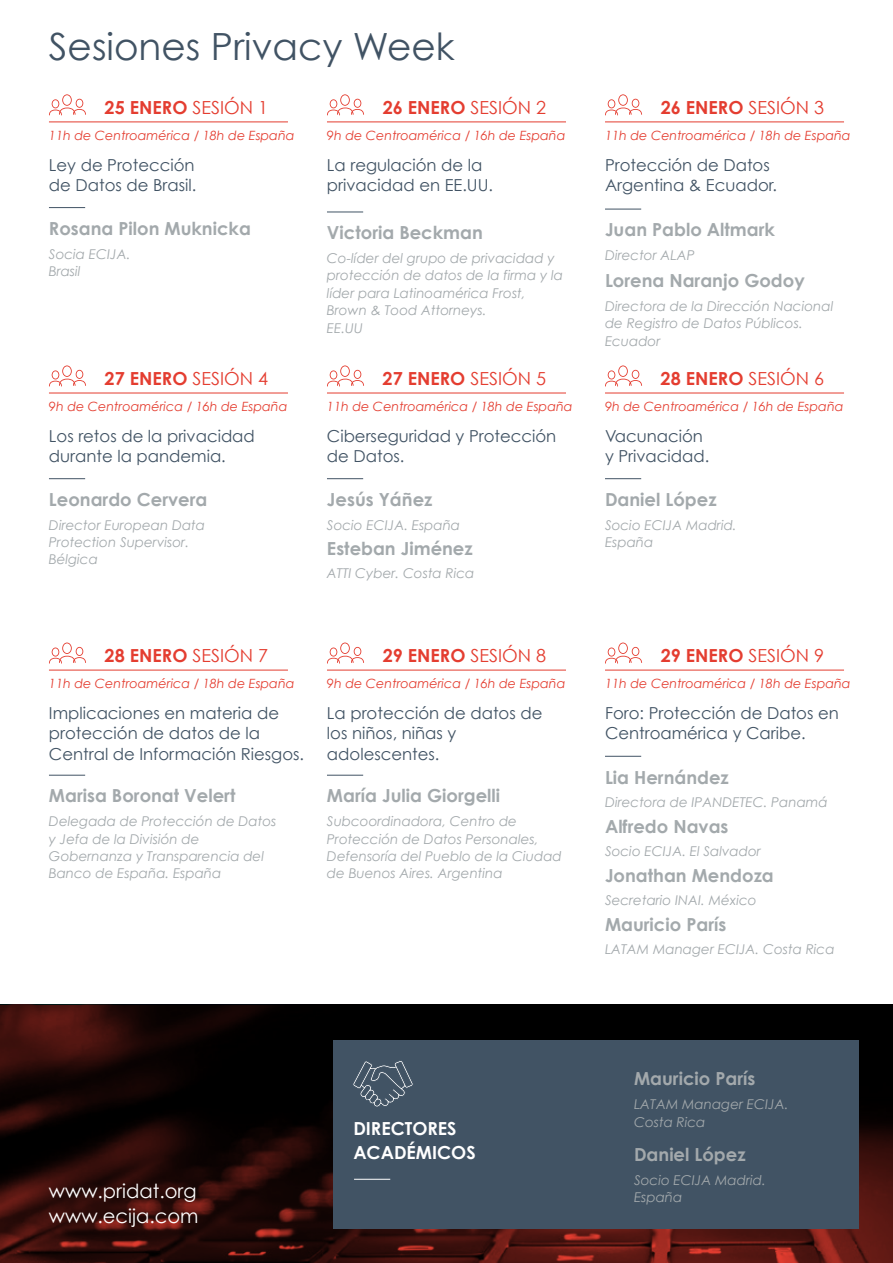
<style>
.page{position:relative;width:893px;height:1263px;background:#fff}
.page>*{position:absolute;margin:0;border:0;box-sizing:border-box;transform-origin:0 0}
.t1{font:37.5px "Century Gothic";color:#415364}
.t2{font:19.5px/25.5px "Century Gothic";color:#fff}
.t3{font:700 18px "Century Gothic";color:#a3a9ac}
.t4{font:700 18px "Century Gothic";color:#e43d30}
.t5{font:700 18px/23.4px "Century Gothic";color:#fff}
.t6{font:16.5px/20.4px "Century Gothic";color:#415364}
.t7{font:italic 13.5px/17.4px "Century Gothic";color:#a3a9ac}
.t8{font:italic 12.75px "Century Gothic";color:#e43d30}
.s1{font-weight:400}
</style>
<div class="page">
<svg style="left:49px;top:365px;width:37px;height:21px"></svg>
<hr style="left:49px;top:393px;width:239px;height:1px;background:#e43d30">
<hr style="left:49px;top:478px;width:36px;height:1px;background:#415364">
<svg style="left:605px;top:365px;width:37px;height:21px"></svg>
<hr style="left:605px;top:393px;width:239px;height:1px;background:#e43d30">
<hr style="left:605px;top:478px;width:36px;height:1px;background:#415364">
<svg style="left:327px;top:365px;width:37px;height:21px"></svg>
<hr style="left:327px;top:393px;width:239px;height:1px;background:#e43d30">
<hr style="left:327px;top:478px;width:36px;height:1px;background:#415364">
<svg style="left:49px;top:94px;width:37px;height:21px"></svg>
<hr style="left:49px;top:122px;width:239px;height:1px;background:#e43d30">
<hr style="left:49px;top:207px;width:36px;height:1px;background:#415364">
<svg style="left:327px;top:94px;width:37px;height:21px"></svg>
<hr style="left:327px;top:122px;width:239px;height:1px;background:#e43d30">
<hr style="left:327px;top:212px;width:36px;height:1px;background:#415364">
<svg style="left:0;top:1005px;width:893px;height:258px;background:#220907"></svg>
<svg style="left:605px;top:642px;width:37px;height:22px"></svg>
<hr style="left:605px;top:670px;width:239px;height:1px;background:#e43d30">
<hr style="left:605px;top:756px;width:36px;height:1px;background:#415364">
<hr style="left:327px;top:775px;width:36px;height:1px;background:#415364">
<svg style="left:327px;top:642px;width:37px;height:22px"></svg>
<hr style="left:327px;top:670px;width:239px;height:1px;background:#e43d30">
<svg style="left:49px;top:642px;width:37px;height:22px"></svg>
<hr style="left:49px;top:670px;width:239px;height:1px;background:#e43d30">
<hr style="left:49px;top:775px;width:36px;height:1px;background:#415364">
<svg style="left:605px;top:94px;width:37px;height:21px"></svg>
<hr style="left:605px;top:122px;width:239px;height:1px;background:#e43d30">
<hr style="left:605px;top:209px;width:36px;height:1px;background:#415364">
<div style="left:333px;top:1041px;width:526px;height:188px;background:#415364"></div>
<hr style="left:354px;top:1179px;width:36px;height:1px;background:#fff">
<svg style="left:353px;top:1061px;width:60px;height:46px"></svg>
<h1 class="t1" style="left:49px;top:20px;width:407px">Sesiones Privacy Week</h1>
<h3 class="t4" style="left:105px;top:94px;width:165px">25 ENERO <span class="s1">SESIÓN 1</span></h3>
<h3 class="t4" style="left:383px;top:94px;width:165px">26 ENERO <span class="s1">SESIÓN 2</span></h3>
<h3 class="t4" style="left:661px;top:94px;width:165px">26 ENERO <span class="s1">SESIÓN 3</span></h3>
<p class="t8" style="left:49px;top:126px;width:247px">11h de Centroamérica / 18h de España</p>
<p class="t8" style="left:327px;top:126px;width:240px">9h de Centroamérica / 16h de España</p>
<p class="t8" style="left:605px;top:126px;width:247px">11h de Centroamérica / 18h de España</p>
<p class="t6" style="left:49px;top:154px;width:149px">Ley de Protección de Datos de Brasil.</p>
<p class="t6" style="left:327px;top:154px;width:168px">La regulación de la privacidad en EE.UU.</p>
<p class="t6" style="left:605px;top:154px;width:174px">Protección de Datos<br>Argentina &amp; Ecuador.</p>
<h3 class="t3" style="left:49px;top:215px;width:203px">Rosana Pilon Muknicka</h3>
<h3 class="t3" style="left:327px;top:219px;width:157px">Victoria Beckman</h3>
<h3 class="t3" style="left:605px;top:216px;width:171px">Juan Pablo Altmark</h3>
<p class="t7" style="left:49px;top:245px;width:83px">Socia ECIJA.<br>Brasil</p>
<p class="t7" style="left:327px;top:249px;width:238px">Co-líder del grupo de privacidad y protección de datos de la firma y la líder para Latinoamérica Frost,<br>Brown &amp; Tood Attorneys.<br>EE.UU</p>
<p class="t7" style="left:605px;top:246px;width:91px">Director ALAP</p>
<h3 class="t3" style="left:605px;top:267px;width:201px">Lorena Naranjo Godoy</h3>
<p class="t7" style="left:605px;top:297px;width:230px">Directora de la Dirección Nacional de Registro de Datos Públicos.<br>Ecuador</p>
<h3 class="t4" style="left:105px;top:365px;width:165px">27 ENERO <span class="s1">SESIÓN 4</span></h3>
<h3 class="t4" style="left:383px;top:365px;width:165px">27 ENERO <span class="s1">SESIÓN 5</span></h3>
<h3 class="t4" style="left:661px;top:365px;width:165px">28 ENERO <span class="s1">SESIÓN 6</span></h3>
<p class="t8" style="left:49px;top:397px;width:240px">9h de Centroamérica / 16h de España</p>
<p class="t8" style="left:327px;top:397px;width:247px">11h de Centroamérica / 18h de España</p>
<p class="t8" style="left:605px;top:397px;width:240px">9h de Centroamérica / 16h de España</p>
<p class="t6" style="left:49px;top:425px;width:207px">Los retos de la privacidad durante la pandemia.</p>
<p class="t6" style="left:327px;top:425px;width:231px">Ciberseguridad y Protección de Datos.</p>
<p class="t6" style="left:605px;top:425px;width:106px">Vacunación y Privacidad.</p>
<h3 class="t3" style="left:49px;top:486px;width:160px">Leonardo Cervera</h3>
<h3 class="t3" style="left:327px;top:486px;width:107px">Jesús Yáñez</h3>
<h3 class="t3" style="left:605px;top:486px;width:113px">Daniel López</h3>
<p class="t7" style="left:49px;top:516px;width:158px">Director European Data<br>Protection Supervisor.<br>Bélgica</p>
<p class="t7" style="left:327px;top:516px;width:135px">Socio ECIJA. España</p>
<h3 class="t3" style="left:327px;top:534px;width:147px">Esteban Jiménez</h3>
<p class="t7" style="left:327px;top:565px;width:149px">ATTI Cyber. Costa Rica</p>
<p class="t7" style="left:605px;top:516px;width:133px">Socio ECIJA Madrid.<br>España</p>
<h3 class="t4" style="left:105px;top:642px;width:165px">28 ENERO <span class="s1">SESIÓN 7</span></h3>
<p class="t8" style="left:49px;top:675px;width:247px">11h de Centroamérica / 18h de España</p>
<h3 class="t4" style="left:383px;top:642px;width:165px">29 ENERO <span class="s1">SESIÓN 8</span></h3>
<p class="t8" style="left:327px;top:675px;width:240px">9h de Centroamérica / 16h de España</p>
<h3 class="t4" style="left:661px;top:642px;width:165px">29 ENERO <span class="s1">SESIÓN 9</span></h3>
<p class="t8" style="left:605px;top:675px;width:247px">11h de Centroamérica / 18h de España</p>
<p class="t6" style="left:49px;top:702px;width:257px">Implicaciones en materia de protección de datos de la<br>Central de Información Riesgos.</p>
<p class="t6" style="left:327px;top:702px;width:217px">La protección de datos de los niños, niñas y adolescentes.</p>
<p class="t6" style="left:605px;top:702px;width:235px">Foro: Protección de Datos en<br>Centroamérica y Caribe.</p>
<h3 class="t3" style="left:605px;top:763px;width:125px">Lia Hernández</h3>
<h3 class="t3" style="left:49px;top:782px;width:188px">Marisa Boronat Velert</h3>
<p class="t7" style="left:49px;top:812px;width:229px">Delegada de Protección de Datos y Jefa de la División de<br>Gobernanza y Transparencia del<br>Banco de España. España</p>
<h3 class="t3" style="left:327px;top:782px;width:175px">María Julia Giorgelli</h3>
<p class="t7" style="left:327px;top:812px;width:236px">Subcoordinadora, Centro de<br>Protección de Datos Personales,<br>Defensoría del Pueblo de la Ciudad de Buenos Aires. Argentina</p>
<p class="t7" style="left:605px;top:793px;width:224px">Directora de IPANDETEC. Panamá</p>
<h3 class="t3" style="left:605px;top:812px;width:125px">Alfredo Navas</h3>
<p class="t7" style="left:605px;top:842px;width:157px">Socio ECIJA. El Salvador</p>
<h3 class="t3" style="left:605px;top:861px;width:170px">Jonathan Mendoza</h3>
<p class="t7" style="left:605px;top:891px;width:153px">Secretario INAI. México</p>
<h3 class="t3" style="left:605px;top:910px;width:123px">Mauricio París</h3>
<p class="t7" style="left:605px;top:940px;width:231px">LATAM Manager ECIJA. Costa Rica</p>
<h2 class="t2" style="left:49px;top:1178px;width:151px">www.pridat.org www.ecija.com</h2>
<h3 class="t5" style="left:353px;top:1116px;width:124px">DIRECTORES<br>ACADÉMICOS</h3>
<h3 class="t3" style="left:634px;top:1065px;width:123px">Mauricio París</h3>
<p class="t7" style="left:634px;top:1095px;width:156px">LATAM Manager ECIJA.<br>Costa Rica</p>
<h3 class="t3" style="left:634px;top:1141px;width:113px">Daniel López</h3>
<p class="t7" style="left:634px;top:1171px;width:133px">Socio ECIJA Madrid.<br>España</p>
</div>
